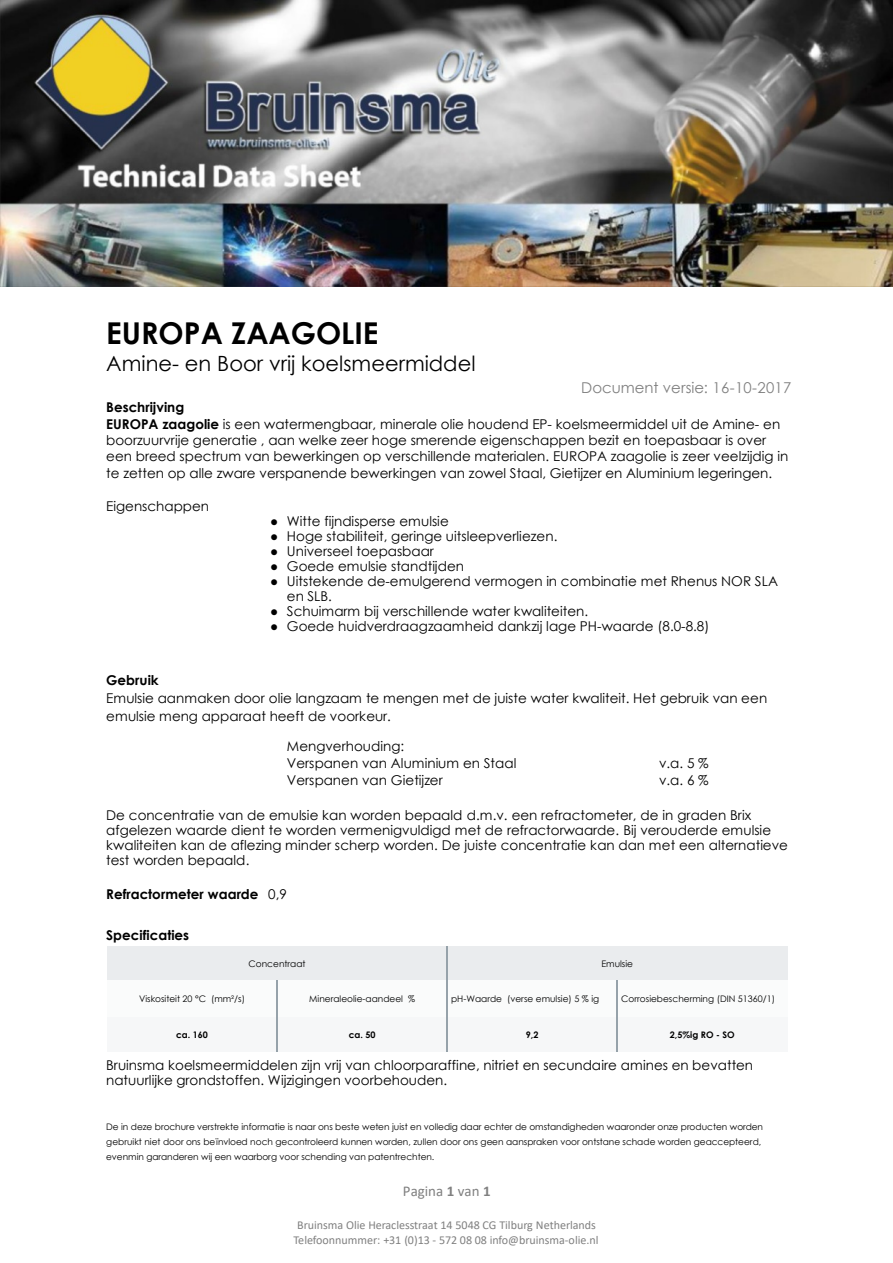
<style>
.page{position:relative;width:893px;height:1263px;background:#fff}
.page>*{position:absolute;margin:0;border:0;box-sizing:border-box;transform-origin:0 0}
.t1{font:700 30px "Century Gothic";color:#000}
.t2{font:21px "Century Gothic";color:#000}
.t3{font:15px "Century Gothic";color:#808080}
.t4{font:15px "Calibri";color:#808080}
.t5{font:13.5px/15px "Century Gothic";color:#000}
.t6{font:700 13.5px "Century Gothic";color:#000}
.t7{font:12px/14.5px "Calibri";color:#808080;text-align:center}
.t8{font:9px/15px "Century Gothic";color:#000}
.t9{font:700 9px "Century Gothic";color:#000}
.s1{font-weight:700}
.s2{font-family:"Times New Roman"}
.s3{font-weight:400}
</style>
<div class="page">
<img style="left:0;top:0;width:893px;height:287px">
<div style="left:107px;top:946px;width:340px;height:34px;background:#eaecee"></div>
<div style="left:447px;top:946px;width:340px;height:34px;background:#eaecee"></div>
<div style="left:107px;top:980px;width:170px;height:37px;background:#fafbfb"></div>
<div style="left:277px;top:980px;width:170px;height:37px;background:#fafbfb"></div>
<div style="left:447px;top:980px;width:170px;height:37px;background:#fafbfb"></div>
<div style="left:617px;top:980px;width:170px;height:37px;background:#fafbfb"></div>
<div style="left:107px;top:1017px;width:170px;height:34px;background:#f6f7f8"></div>
<div style="left:277px;top:1017px;width:170px;height:34px;background:#f6f7f8"></div>
<div style="left:447px;top:1017px;width:170px;height:34px;background:#f6f7f8"></div>
<div style="left:617px;top:1017px;width:170px;height:34px;background:#f6f7f8"></div>
<hr style="left:276px;top:980px;width:2px;height:37px;background:#96a2aa">
<hr style="left:276px;top:1017px;width:2px;height:34px;background:#96a2aa">
<hr style="left:446px;top:946px;width:2px;height:34px;background:#96a2aa">
<hr style="left:446px;top:980px;width:2px;height:37px;background:#96a2aa">
<hr style="left:446px;top:1017px;width:2px;height:34px;background:#96a2aa">
<hr style="left:616px;top:980px;width:2px;height:37px;background:#96a2aa">
<hr style="left:616px;top:1017px;width:2px;height:34px;background:#96a2aa">
<h1 class="t1" style="left:106px;top:321px;width:274px">EUROPA ZAAGOLIE</h1>
<h2 class="t2" style="left:106px;top:355px;width:371px">Amine- en Boor vrij koelsmeermiddel</h2>
<p class="t3" style="left:581px;top:382px;width:212px">Document versie: 16-10-2017</p>
<p class="t5" style="left:106px;top:400px;width:683px;line-height:16.5px"><span class="s1">Beschrijving<br>EUROPA zaagolie</span> is een watermengbaar, minerale olie houdend EP- koelsmeermiddel uit de Amine- en boorzuurvrije generatie , aan welke zeer hoge smerende eigenschappen bezit en toepasbaar is over een breed spectrum van bewerkingen op verschillende materialen. EUROPA zaagolie is zeer veelzijdig in te zetten op alle zware verspanende bewerkingen van zowel Staal, Gietijzer en Aluminium legeringen.</p>
<p class="t5" style="left:106px;top:500px;width:104px">Eigenschappen</p>
<p class="t5" style="left:270px;top:515px;width:180px"><span class="s2">●</span> Witte fijndisperse emulsie</p>
<p class="t5" style="left:270px;top:530px;width:289px"><span class="s2">●</span> Hoge stabiliteit, geringe uitsleepverliezen.</p>
<p class="t5" style="left:270px;top:545px;width:165px"><span class="s2">●</span> Universeel toepasbaar</p>
<p class="t5" style="left:270px;top:560px;width:196px"><span class="s2">●</span> Goede emulsie standtijden</p>
<p class="t5" style="left:287px;top:575px;width:493px;text-indent:-17px"><span class="s2">●</span> Uitstekende de-emulgerend vermogen in combinatie met Rhenus NOR SLA en SLB.</p>
<p class="t5" style="left:270px;top:604px;width:320px"><span class="s2">●</span> Schuimarm bij verschillende water kwaliteiten.</p>
<p class="t5" style="left:270px;top:619px;width:441px"><span class="s2">●</span> Goede huidverdraagzaamheid dankzij lage PH-waarde (8.0-8.8)</p>
<p class="t6" style="left:106px;top:675px;width:54px">Gebruik</p>
<p class="t5" style="left:106px;top:691px;width:662px;line-height:18px">Emulsie aanmaken door olie langzaam te mengen met de juiste water kwaliteit. Het gebruik van een emulsie meng apparaat heeft de voorkeur.</p>
<p class="t5" style="left:287px;top:738px;width:231px;line-height:17.2px">Mengverhouding:<br>Verspanen van Aluminium en Staal</p>
<p class="t5" style="left:659px;top:757px;width:51px">v.a. 5 %</p>
<p class="t5" style="left:287px;top:774px;width:157px">Verspanen van Gietijzer</p>
<p class="t5" style="left:659px;top:774px;width:51px">v.a. 6 %</p>
<p class="t5" style="left:106px;top:808px;width:683px">De concentratie van de emulsie kan worden bepaald d.m.v. een refractometer, de in graden Brix afgelezen waarde dient te worden vermenigvuldigd met de refractorwaarde. Bij verouderde emulsie kwaliteiten kan de aflezing minder scherp worden. De juiste concentratie kan dan met een alternatieve test worden bepaald.</p>
<p class="t6" style="left:106px;top:889px;width:182px">Refractormeter waarde <span class="s3">0,9</span></p>
<p class="t6" style="left:106px;top:930px;width:84px">Specificaties</p>
<p class="t8" style="left:249px;top:957px;width:59px">Concentraat</p>
<p class="t8" style="left:601px;top:957px;width:33px">Emulsie</p>
<p class="t8" style="left:139px;top:992px;width:107px">Viskositeit 20 °C (mm²/s)</p>
<p class="t8" style="left:309px;top:992px;width:107px">Mineraleolie-aandeel %</p>
<p class="t8" style="left:451px;top:992px;width:150px">pH-Waarde (verse emulsie) 5 % ig</p>
<p class="t8" style="left:621px;top:992px;width:155px">Corrosiebescherming (DIN 51360/1)</p>
<p class="t9" style="left:176px;top:1031px;width:33px">ca. 160</p>
<p class="t9" style="left:349px;top:1031px;width:28px">ca. 50</p>
<p class="t9" style="left:526px;top:1031px;width:14px">9,2</p>
<p class="t9" style="left:670px;top:1031px;width:66px">2,5%ig RO - SO</p>
<p class="t5" style="left:106px;top:1059px;width:648px">Bruinsma koelsmeermiddelen zijn vrij van chloorparaffine, nitriet en secundaire amines en bevatten natuurlijke grondstoffen. Wijzigingen voorbehouden.</p>
<p class="t8" style="left:106px;top:1120px;width:658px">De in deze brochure verstrekte informatie is naar ons beste weten juist en volledig daar echter de omstandigheden waaronder onze producten worden gebruikt niet door ons beïnvloed noch gecontroleerd kunnen worden, zullen door ons geen aanspraken voor ontstane schade worden geaccepteerd, evenmin garanderen wij een waarborg voor schending van patentrechten.</p>
<p class="t4" style="left:403px;top:1184px;width:89px">Pagina <span class="s1">1</span> van <span class="s1">1</span></p>
<p class="t7" style="left:293px;top:1219px;width:307px">Bruinsma Olie Heraclesstraat 14 5048 CG Tilburg Netherlands<br>Telefoonnummer: +31 (0)13 - 572 08 08 info@bruinsma-olie.nl</p>
</div>
